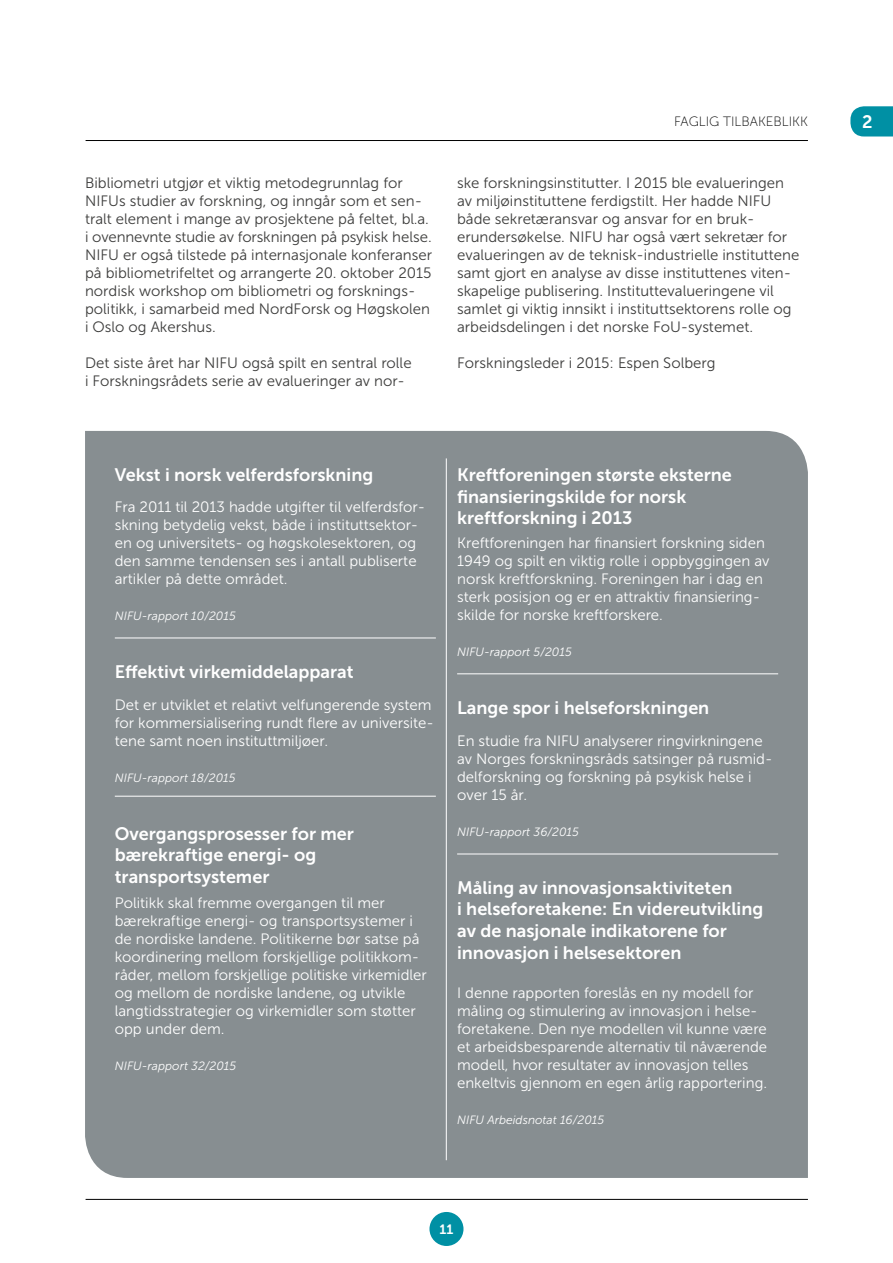
<style>
.page{position:relative;width:893px;height:1263px;background:#fff}
.page>*{position:absolute;margin:0;border:0;box-sizing:border-box;transform-origin:0 0}
.t1{font:18px/21.6px "Museo Sans 700";color:#fff}
.t2{font:15px/18px "Museo Sans 300";color:#fff}
.t3{font:15px/18px "Museo Sans 300";color:#3c3c3b}
.t4{font:13.5px "Museo Sans 100";color:#000}
.t5{font:13.5px "Museo Sans 700";color:#fff}
.t6{font:italic 12px "Museo Sans 300";color:#fff}
</style>
<div class="page">
<div style="left:429px;top:1212px;width:34px;height:34px;background:#0090a4;border-radius:50%"></div>
<hr style="left:86px;top:1199px;width:722px;height:1px;background:#000">
<hr style="left:86px;top:140px;width:722px;height:1px;background:#000">
<div style="left:85px;top:431px;width:723px;height:747px;background:#878e91"></div>
<hr style="left:446px;top:458px;width:1px;height:702px;background:#fff">
<hr style="left:115px;top:638px;width:321px;height:1px;background:#fff">
<hr style="left:115px;top:796px;width:321px;height:1px;background:#fff">
<hr style="left:457px;top:673px;width:321px;height:1px;background:#fff">
<hr style="left:457px;top:854px;width:321px;height:1px;background:#fff">
<svg style="left:850px;top:106px;width:43px;height:30px"></svg>
<p class="t3" style="left:85px;top:174px;width:349px">Bibliometri utgjør et viktig metodegrunnlag for NIFUs studier av forskning, og inngår som et sen&shy;tralt element i mange av prosjektene på feltet, bl.a. i ovennevnte studie av forskningen på psykisk helse.<br>NIFU er også tilstede på internasjonale konferanser på bibliometrifeltet og arrangerte 20. oktober 2015 nordisk workshop om bibliometri og forsknings&shy;politikk, i samarbeid med NordForsk og Høgskolen i Oslo og Akershus.</p>
<p class="t3" style="left:85px;top:354px;width:328px">Det siste året har NIFU også spilt en sentral rolle i Forskningsrådets serie av evalueringer av nor-</p>
<p class="t4" style="left:674px;top:115px;width:135px">FAGLIG TILBAKEBLIKK</p>
<p class="t1" style="left:862px;top:111px;width:12px">2</p>
<p class="t3" style="left:457px;top:174px;width:344px">ske forskningsinstitutter. I 2015 ble evalueringen av miljøinstituttene ferdigstilt. Her hadde NIFU både sekretæransvar og ansvar for en bruk&shy;erundersøkelse. NIFU har også vært sekretær for evalueringen av de teknisk-industrielle instituttene samt gjort en analyse av disse instituttenes viten&shy;skapelige publisering. Instituttevalueringene vil samlet gi viktig innsikt i instituttsektorens rolle og arbeidsdelingen i det norske FoU-systemet.</p>
<p class="t3" style="left:457px;top:354px;width:260px">Forskningsleder i 2015: Espen Solberg</p>
<p class="t1" style="left:115px;top:464px;width:260px">Vekst i norsk velferdsforskning</p>
<p class="t2" style="left:115px;top:498px;width:312px">Fra 2011 til 2013 hadde utgifter til velferdsfor&shy;skning betydelig vekst, både i instituttsektor&shy;en og universitets- og høgskolesektoren, og den samme tendensen ses i antall publiserte artikler på dette området.</p>
<p class="t6" style="left:115px;top:609px;width:123px">NIFU-rapport 10/2015</p>
<p class="t1" style="left:115px;top:661px;width:240px">Effektivt virkemiddelapparat</p>
<p class="t2" style="left:115px;top:696px;width:321px">Det er utviklet et relativt velfungerende system for kommersialisering rundt flere av universite&shy;tene samt noen instituttmiljøer.</p>
<p class="t6" style="left:115px;top:771px;width:122px">NIFU-rapport 18/2015</p>
<p class="t1" style="left:115px;top:823px;width:241px">Overgangsprosesser for mer bærekraftige energi- og transportsystemer</p>
<p class="t2" style="left:115px;top:894px;width:314px">Politikk skal fremme overgangen til mer bærekraftige energi- og transportsystemer i de nordiske landene. Politikerne bør satse på koordinering mellom forskjellige politikkom&shy;råder, mellom forskjellige politiske virkemidler og mellom de nordiske landene, og utvikle langtidsstrategier og virkemidler som støtter opp under dem.</p>
<p class="t6" style="left:115px;top:1059px;width:123px">NIFU-rapport 32/2015</p>
<p class="t1" style="left:457px;top:464px;width:276px">Kreftforeningen største eksterne finansieringskilde for norsk kreftforskning i 2013</p>
<p class="t2" style="left:457px;top:534px;width:314px">Kreftforeningen har finansiert forskning siden 1949 og spilt en viktig rolle i oppbyggingen av norsk kreftforskning. Foreningen har i dag en sterk posisjon og er en attraktiv finansiering&shy;skilde for norske kreftforskere.</p>
<p class="t6" style="left:457px;top:645px;width:116px">NIFU-rapport 5/2015</p>
<p class="t1" style="left:457px;top:697px;width:254px">Lange spor i helseforskningen</p>
<p class="t2" style="left:457px;top:732px;width:317px">En studie fra NIFU analyserer ringvirkningene av Norges forskningsråds satsinger på rusmid&shy;delforskning og forskning på psykisk helse i over 15 år.</p>
<p class="t6" style="left:457px;top:825px;width:123px">NIFU-rapport 36/2015</p>
<p class="t1" style="left:457px;top:877px;width:308px">Måling av innovasjonsaktiviteten<br>i helseforetakene: En videreutvikling av de nasjonale indikatorene for innovasjon i helsesektoren</p>
<p class="t2" style="left:457px;top:984px;width:312px">I denne rapporten foreslås en ny modell for måling og stimulering av innovasjon i helse&shy;foretakene. Den nye modellen vil kunne være et arbeidsbesparende alternativ til nåværende modell, hvor resultater av innovasjon telles enkeltvis gjennom en egen årlig rapportering.</p>
<p class="t6" style="left:457px;top:1113px;width:149px">NIFU Arbeidsnotat 16/2015</p>
<p class="t5" style="left:440px;top:1221px;width:15px">11</p>
</div>
